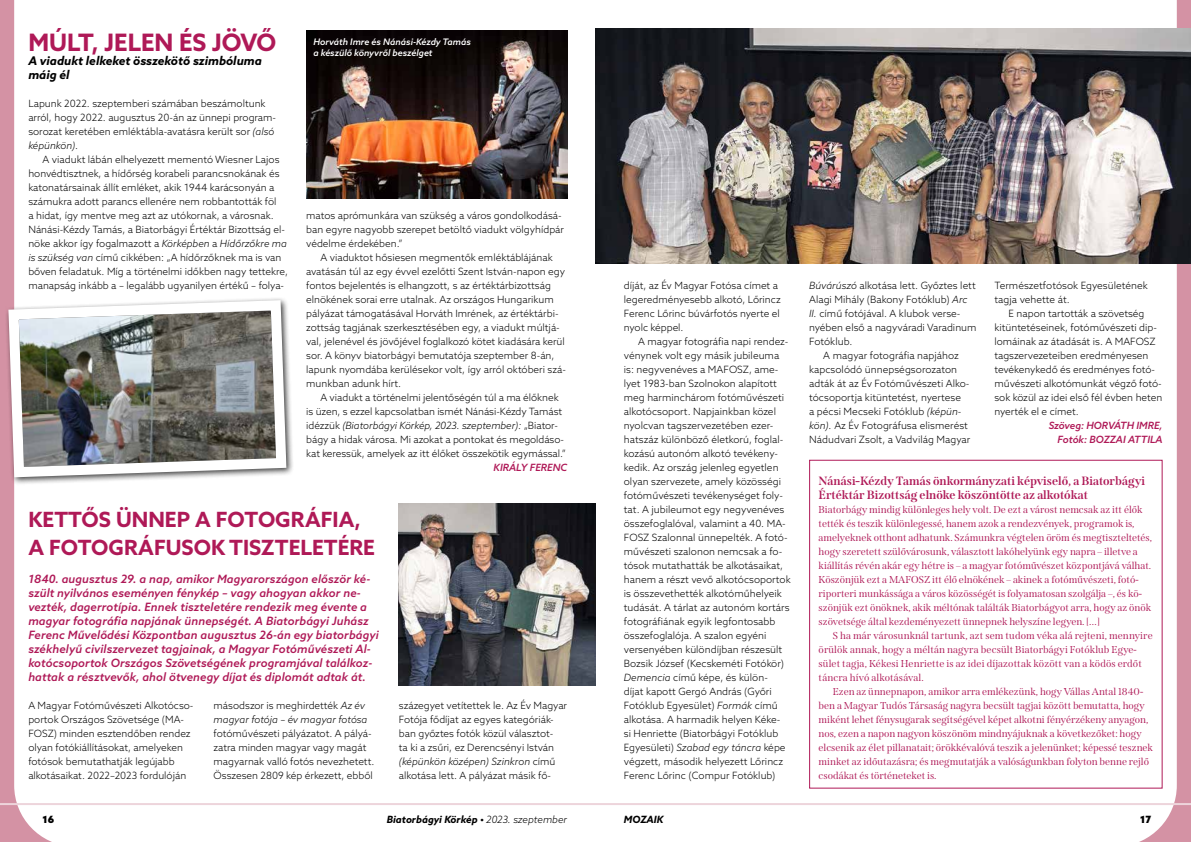
<style>
.page{position:relative;width:1191px;height:842px;background:#fff}
.page>*{position:absolute;margin:0;border:0;box-sizing:border-box;transform-origin:0 0}
.t1{font:700 24px "Azo Sans";color:#af1957}
.t2{font:700 21px/28px "Azo Sans";color:#af1957}
.t3{font:700 12px/14px "Span";color:#af1957}
.t4{font:italic 700 12px/14px "Azo Sans";color:#000}
.t5{font:italic 500 11.5px/14px "Azo Sans";letter-spacing:.01em;color:#af1957}
.t6{font:300 10px/14px "Azo Sans";color:#000}
.t7{font:10px/14px "Span";color:#af1957}
.t8{font:italic 300 10px/14px "Azo Sans";color:#000}
.t9{font:italic 500 10px/14px "Azo Sans";color:#af1957;text-align:right}
.t10{font:italic 700 10px "Azo Sans";color:#000}
.t11{font:900 10px "Azo Sans";color:#000}
.t12{font:italic 500 9px/11px "Azo Sans";color:#fff}
.s1{font-style:italic}
.s2{font-style:normal}
.s3{font-weight:300}
</style>
<div class="page">
<svg style="left:1115px;top:0;width:76px;height:842px"></svg>
<svg style="left:0;top:0;width:52px;height:842px"></svg>
<hr style="left:0;top:803px;width:1191px;height:2px;background:#edd4db">
<div style="left:809px;top:460px;width:353px;height:329px;border:1px solid #af1957"></div>
<div style="left:4px;top:296px;width:290px;height:189px;background:#000;opacity:.75"></div>
<img style="left:3px;top:295px;width:288px;height:187px">
<img style="left:307px;top:30px;width:260px;height:168px">
<img style="left:399px;top:504px;width:196px;height:181px">
<img style="left:595px;top:28px;width:596px;height:236px">
<h1 class="t1" style="left:28px;top:26px;width:249px">MÚLT, JELEN ÉS JÖVŐ</h1>
<p class="t4" style="left:28px;top:53px;width:235px">A viadukt lelkeket összekötő szimbóluma máig él</p>
<p class="t6" style="left:28px;top:96px;width:249px">Lapunk 2022. szeptemberi számában beszámoltunk arról, hogy 2022. augusztus 20-án az ünnepi program&shy;sorozat keretében emléktábla-avatásra került sor <span class="s1">(alsó képünkön).</span></p>
<p class="t6" style="left:28px;top:152px;width:261px;text-indent:14px">A viadukt lábán elhelyezett mementó Wiesner Lajos honvédtisztnek, a hídőrség korabeli parancsnokának és katonatársainak állít emléket, akik 1944 karácsonyán a számukra adott parancs ellenére nem robbantották föl<br>a hidat, így mentve meg azt az utókornak, a városnak.<br>Nánási-Kézdy Tamás, a Biatorbágyi Értéktár Bizottság el&shy;nöke akkor így fogalmazott a <span class="s1">Körképben</span> a <span class="s1">Hídőrzőkre ma is szükség van</span> című cikkében: „A hídőrzőknek ma is van bőven feladatuk. Míg a történelmi időkben nagy tettekre, manapság inkább a – legalább ugyanilyen értékű – folya-</p>
<p class="t12" style="left:313px;top:36px;width:159px">Horváth Imre és Nánási-Kézdy Tamás a készülő könyvről beszélget</p>
<p class="t6" style="left:306px;top:208px;width:259px">matos aprómunkára van szükség a város gondolkodásá&shy;ban egyre nagyobb szerepet betöltő viadukt völgyhídpár védelme érdekében.”</p>
<p class="t6" style="left:306px;top:250px;width:261px;text-indent:14px">A viaduktot hősiesen megmentők emléktáblájának avatásán túl az egy évvel ezelőtti Szent István-napon egy fontos bejelentés is elhangzott, s az értéktárbizottság elnökének sorai erre utalnak. Az országos Hungarikum pályázat támogatásával Horváth Imrének, az értéktárbi&shy;zottság tagjának szerkesztésében egy, a viadukt múltjá&shy;val, jelenével és jövőjével foglalkozó kötet kiadására kerül sor. A könyv biatorbágyi bemutatója szeptember 8-án, lapunk nyomdába kerülésekor volt, így arról októberi szá&shy;munkban adunk hírt.</p>
<p class="t6" style="left:306px;top:390px;width:261px;text-indent:14px">A viadukt a történelmi jelentőségén túl a ma élőknek is üzen, s ezzel kapcsolatban ismét Nánási-Kézdy Tamást idézzük <span class="s1">(Biatorbágyi Körkép, 2023. szeptember):</span> „Biator&shy;bágy a hidak városa. Mi azokat a pontokat és megoldáso&shy;kat keressük, amelyek az itt élőket összekötik egymással.”</p>
<p class="t9" style="left:493px;top:460px;width:75px">KIRÁLY FERENC</p>
<h2 class="t2" style="left:28px;top:505px;width:348px">KETTŐS ÜNNEP A FOTOGRÁFIA,<br>A FOTOGRÁFUSOK TISZTELETÉRE</h2>
<p class="t5" style="left:28px;top:572px;width:352px">1840. augusztus 29. a nap, amikor Magyarországon először ké&shy;szült nyilvános eseményen fénykép – vagy ahogyan akkor ne&shy;vezték, dagerrotípia. Ennek tiszteletére rendezik meg évente a magyar fotográfia napjának ünnepségét. A Biatorbágyi Juhász Ferenc Művelődési Központban augusztus 26-án egy biatorbágyi székhelyű civilszervezet tagjainak, a Magyar Fotóművészeti Al&shy;kotócsoportok Országos Szövetségének programjával találkoz&shy;hattak a résztvevők, ahol ötvenegy díjat és diplomát adtak át.</p>
<p class="t6" style="left:28px;top:698px;width:167px">A Magyar Fotóművészeti Alkotócso&shy;portok Országos Szövetsége (MA-FOSZ) minden esztendőben rendez olyan fotókiállításokat, amelyeken fotósok bemutathatják legújabb alkotásaikat. 2022–2023 fordulóján</p>
<p class="t8" style="left:214px;top:698px;width:155px"><span class="s2">másodszor is meghirdették</span> Az év magyar fotója – év magyar fotósa</p>
<p class="t6" style="left:214px;top:726px;width:162px">fotóművészeti pályázatot. A pályá&shy;zatra minden magyar vagy magát magyarnak valló fotós nevezhetett.<br>Összesen 2809 kép érkezett, ebből</p>
<p class="t6" style="left:399px;top:698px;width:170px">százegyet vetítettek le. Az Év Magyar Fotója fődíjat az egyes kategóriák&shy;ban győztes fotók közül választot-<br>ta ki a zsűri, ez Derencsényi István <span class="s1">(képünkön középen) Szinkron</span> című alkotása lett. A pályázat másik fő-</p>
<p class="t6" style="left:624px;top:278px;width:158px">díját, az Év Magyar Fotósa címet a legeredményesebb alkotó, Lőrincz<br>Ferenc Lőrinc búvárfotós nyerte el nyolc képpel.</p>
<p class="t6" style="left:624px;top:334px;width:168px;text-indent:14px">A magyar fotográfia napi rendez&shy;vénynek volt egy másik jubileuma is: negyvenéves a MAFOSZ, ame&shy;lyet 1983-ban Szolnokon alapított meg harminchárom fotóművészeti alkotócsoport. Napjainkban közel nyolcvan tagszervezetében ezer&shy;hatszáz különböző életkorú, foglal&shy;kozású autonóm alkotó tevékeny&shy;kedik. Az ország jelenleg egyetlen olyan szervezete, amely közösségi fotóművészeti tevékenységet foly&shy;tat. A jubileumot egy negyvenéves összefoglalóval, valamint a 40. MA-FOSZ Szalonnal ünnepelték. A fotó&shy;művészeti szalonon nemcsak a fo&shy;tósok mutathatták be alkotásaikat, hanem a részt vevő alkotócsoportok is összevethették alkotóműhelyeik tudását. A tárlat az autonóm kortárs fotográfiának egyik legfontosabb összefoglalója. A szalon egyéni versenyében különdíjban részesült Bozsik József (Kecskeméti Fotókör)<br><span class="s1">Demencia</span> című képe, és külön-<br>díjat kapott Gergó András (Győri Fotóklub Egyesület) <span class="s1">Formák</span> című alkotása. A harmadik helyen Kéke-<br>si Henriette (Biatorbágyi Fotóklub Egyesületi) <span class="s1">Szabad egy táncra</span> képe végzett, második helyezett Lőrincz Ferenc Lőrinc (Compur Fotóklub)</p>
<p class="t6" style="left:809px;top:278px;width:168px"><span class="s1">Búvárúszó</span> alkotása lett. Győztes lett</p>
<p class="t6" style="left:809px;top:292px;width:160px">Alagi Mihály (Bakony Fotóklub) <span class="s1">Arc</span></p>
<p class="t6" style="left:809px;top:306px;width:153px"><span class="s1">II.</span> című fotójával. A klubok verse-</p>
<p class="t6" style="left:809px;top:320px;width:169px">nyében első a nagyváradi Varadinum</p>
<p class="t6" style="left:809px;top:334px;width:45px">Fotóklub.</p>
<p class="t6" style="left:823px;top:348px;width:137px">A magyar fotográfia napjához</p>
<p class="t6" style="left:809px;top:362px;width:150px">kapcsolódó ünnepségsorozaton</p>
<p class="t6" style="left:809px;top:376px;width:162px">adták át az Év Fotóművészeti Alko-</p>
<p class="t6" style="left:809px;top:390px;width:154px">tócsoportja kitüntetést, nyertese</p>
<p class="t6" style="left:809px;top:404px;width:154px">a pécsi Mecseki Fotóklub <span class="s1">(képün-</span></p>
<p class="t6" style="left:809px;top:418px;width:160px"><span class="s1">kön).</span> Az Év Fotográfusa elismerést</p>
<p class="t6" style="left:809px;top:432px;width:163px">Nádudvari Zsolt, a Vadvilág Magyar</p>
<p class="t6" style="left:994px;top:278px;width:155px">Természetfotósok Egyesületének tagja vehette át.</p>
<p class="t6" style="left:994px;top:306px;width:169px;text-indent:14px">E napon tartották a szövetség kitüntetéseinek, fotóművészeti dip&shy;lomáinak az átadását is. A MAFOSZ tagszervezeteiben eredményesen tevékenykedő és eredményes fotó&shy;művészeti alkotómunkát végző fotó&shy;sok közül az idei első fél évben heten nyerték el e címet.</p>
<p class="t9" style="left:1048px;top:418px;width:115px">Szöveg: HORVÁTH IMRE,<br>Fotók: BOZZAI ATTILA</p>
<p class="t3" style="left:818px;top:474px;width:328px">Nánási-Kézdy Tamás önkormányzati képviselő, a Biatorbágyi<br>Értéktár Bizottság elnöke köszöntötte az alkotókat</p>
<p class="t7" style="left:818px;top:503px;width:335px">Biatorbágy mindig különleges hely volt. De ezt a várost nemcsak az itt élők tették és teszik különlegessé, hanem azok a rendezvények, programok is, amelyeknek otthont adhatunk. Számunkra végtelen öröm és megtiszteltetés, hogy szeretett szülővárosunk, választott lakóhelyünk egy napra – illetve a kiállítás révén akár egy hétre is – a magyar fotóművészet központjává válhat.<br>Köszönjük ezt a MAFOSZ itt élő elnökének – akinek a fotóművészeti, fotó&shy;riporteri munkássága a város közösségét is folyamatosan szolgálja –, és kö&shy;szönjük ezt önöknek, akik méltónak találták Biatorbágyot arra, hogy az önök szövetsége által kezdeményezett ünnepnek helyszíne legyen. […]</p>
<p class="t7" style="left:818px;top:629px;width:335px;text-indent:14px">S ha már városunknál tartunk, azt sem tudom véka alá rejteni, mennyire örülök annak, hogy a méltán nagyra becsült Biatorbágyi Fotóklub Egye&shy;sület tagja, Kékesi Henriette is az idei díjazottak között van a ködös erdőt táncra hívó alkotásával.</p>
<p class="t7" style="left:818px;top:685px;width:336px;text-indent:14px">Ezen az ünnepnapon, amikor arra emlékezünk, hogy Vállas Antal 1840- ben a Magyar Tudós Társaság nagyra becsült tagjai között bemutatta, hogy miként lehet fénysugarak segítségével képet alkotni fényérzékeny anyagon, nos, ezen a napon nagyon köszönöm mindnyájuknak a következőket: hogy elcsenik az élet pillanatait; örökkévalóvá teszik a jelenünket; képessé tesznek minket az időutazásra; és megmutatják a valóságunkban folyton benne rejlő csodákat és történeteket is.</p>
<p class="t11" style="left:43px;top:813px;width:13px">16</p>
<p class="t10" style="left:387px;top:813px;width:182px">Biatorbágyi Körkép • <span class="s3">2023. szeptember</span></p>
<p class="t10" style="left:624px;top:813px;width:41px">MOZAIK</p>
<p class="t11" style="left:1140px;top:813px;width:13px">17</p>
</div>
